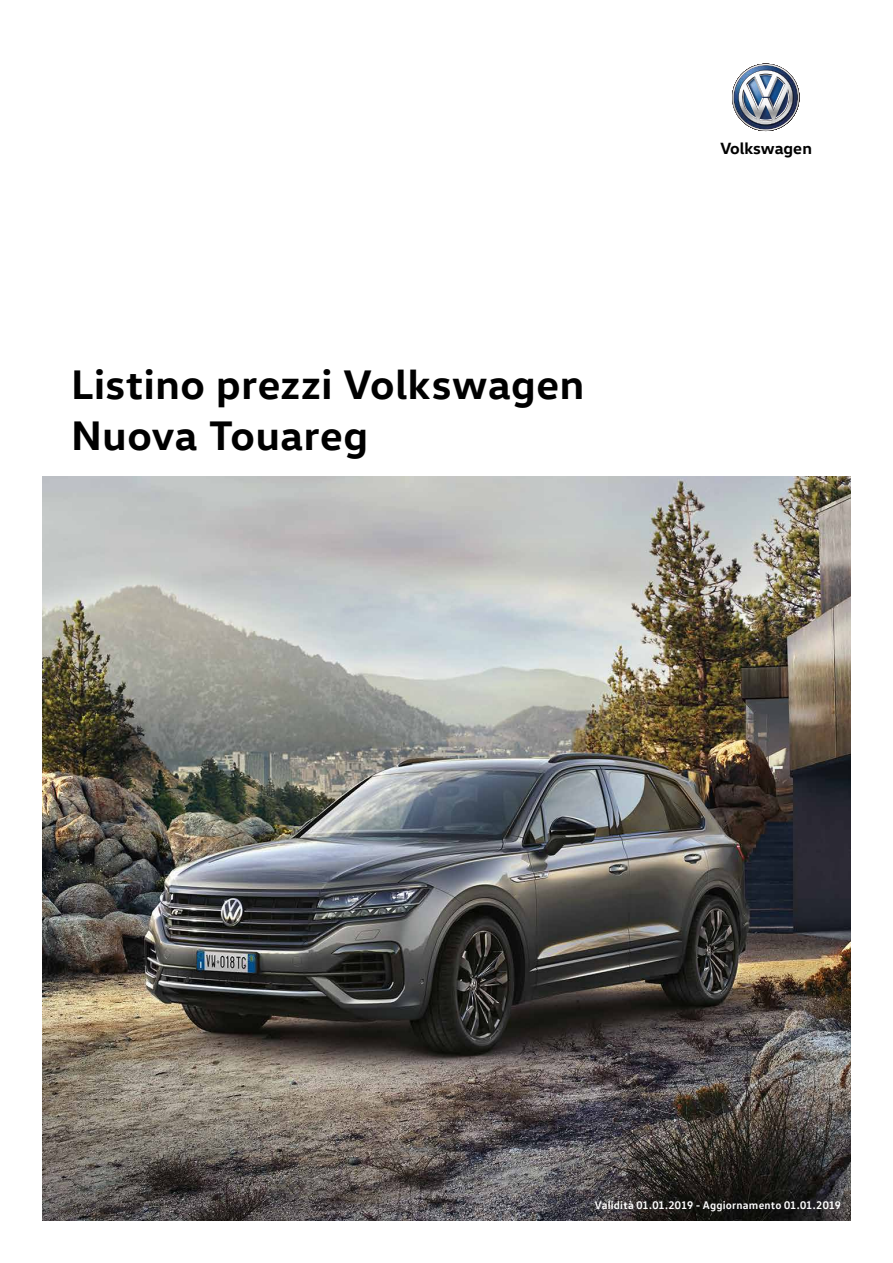
<style>
.page{position:relative;width:893px;height:1263px;background:#fff}
.page>*{position:absolute;margin:0;border:0;box-sizing:border-box;transform-origin:0 0}
.t1{font:700 42px/50.4px "VW Head";letter-spacing:.015em;color:#000}
.t2{font:700 16.5px "VW Head";letter-spacing:-.005em;color:#000}
.t3{font:700 11.25px "VW Text";letter-spacing:.015em;color:#fff}
</style>
<div class="page">
<img style="left:732px;top:64px;width:68px;height:67px">
<img style="left:43px;top:476px;width:807px;height:744px">
<h1 class="t1" style="left:71px;top:358px;width:515px">Listino prezzi Volkswagen<br>Nuova Touareg</h1>
<h2 class="t2" style="left:720px;top:137px;width:93px">Volkswagen</h2>
<p class="t3" style="left:595px;top:1198px;width:248px">Validità 01.01.2019 - Aggiornamento 01.01.2019</p>
</div>
